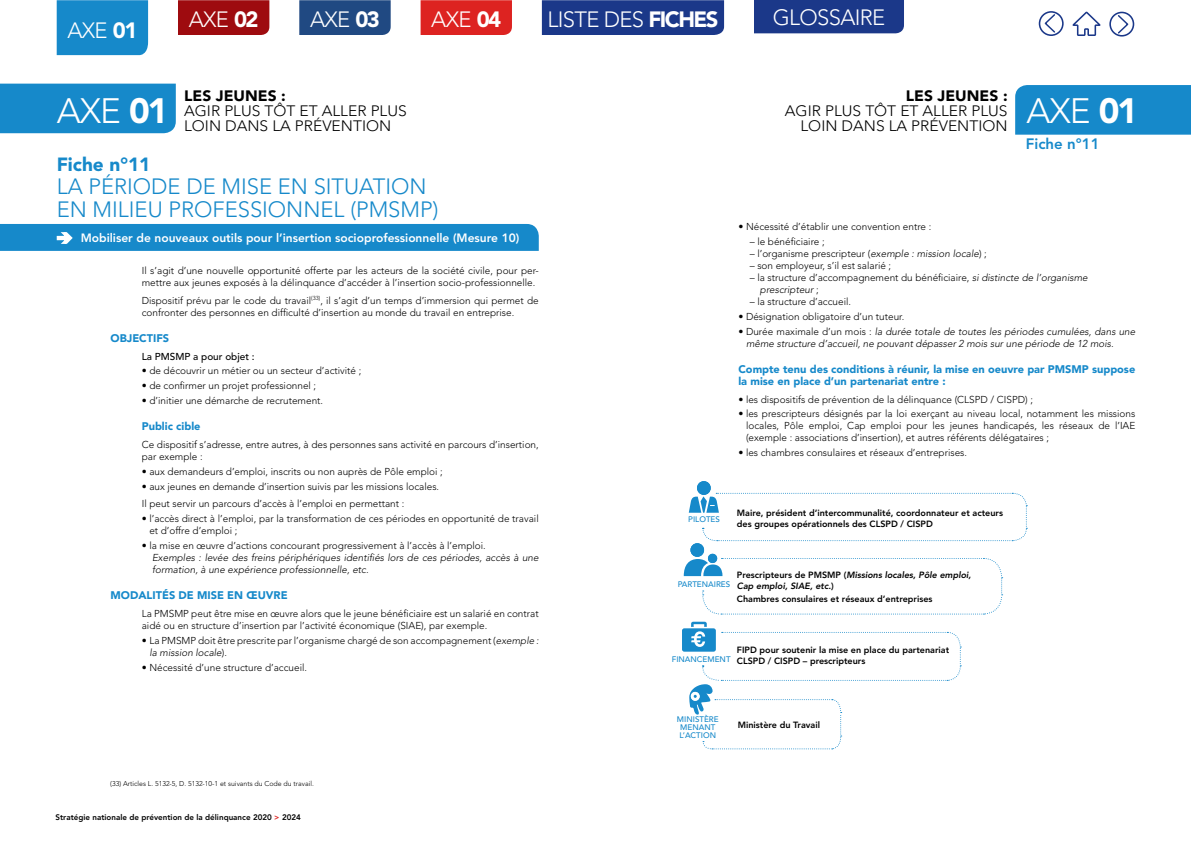
<style>
.page{position:relative;width:1191px;height:842px;background:#fff}
.page>*{position:absolute;margin:0;border:0;box-sizing:border-box;transform-origin:0 0}
.t1{font:300 35px "Avenir";letter-spacing:-.03em;color:#fff}
.t2{font:300 22px/23px "Avenir";color:#1689ca}
.t3{font:300 22px "Avenir";letter-spacing:-.03em;color:#fff}
.t4{font:900 19px "Avenir";color:#1689ca}
.t5{font:300 15px/15px "Avenir";color:#000;text-align:right;scale:1.04 1}
.t6{font:900 15px "Avenir";color:#000;scale:1.04 1}
.t7{font:800 15px "Avenir";color:#1689ca}
.t8{font:800 12px "Avenir";color:#fff}
.t9{font:900 11px/12px "Avenir";color:#1689ca}
.t10{font:300 10px/12px "Avenir";color:#000}
.t11{font:italic 300 10px/12px "Avenir";color:#000}
.t12{font:500 10px "Avenir";color:#000}
.t13{font:800 9px/11px "Avenir";color:#000}
.t14{font:italic 800 9px/11px "Avenir";color:#000}
.t15{font:800 8px "Avenir";color:#000}
.t16{font:500 8px/8px "Avenir";color:#1689ca;text-align:center}
.t17{font:300 7px "Avenir";color:#000}
.s1{font-weight:900}
.s2{font-style:italic}
.s3{color:#dd2321}
.s4{font-style:normal}
</style>
<div class="page">
<div style="left:1015px;top:85px;width:176px;height:50px;background:#1689ca"></div>
<div style="left:0;top:84px;width:176px;height:49px;background:#1689ca"></div>
<div style="left:690px;top:543px;width:14px;height:14px;background:#1689ca;border-radius:7px"></div>
<svg style="left:684px;top:554px;width:318px;height:61px"></svg>
<div style="left:708px;top:554px;width:9px;height:9px;background:#1689ca;border-radius:5px"></div>
<div style="left:697px;top:481px;width:13px;height:14px;background:#1689ca;border-radius:7px"></div>
<svg style="left:689px;top:492px;width:338px;height:50px"></svg>
<svg style="left:682px;top:622px;width:279px;height:128px"></svg>
<div style="left:0;top:224px;width:539px;height:27px;background:#1689ca"></div>
<div style="left:1038px;top:11px;width:25px;height:25px;border:2px solid #1b3889;border-radius:50%"></div>
<svg style="left:1043px;top:13px;width:13px;height:21px"></svg>
<svg style="left:1072px;top:12px;width:28px;height:24px"></svg>
<div style="left:1109px;top:12px;width:25px;height:25px;border:2px solid #1b3889;border-radius:50%"></div>
<svg style="left:1116px;top:14px;width:13px;height:21px"></svg>
<div style="left:57px;top:0;width:91px;height:55px;background:#1689ca"></div>
<div style="left:178px;top:0;width:91px;height:35px;background:#9e0b0f"></div>
<div style="left:299px;top:0;width:92px;height:35px;background:#204982"></div>
<div style="left:420px;top:0;width:92px;height:35px;background:#dd2321"></div>
<div style="left:542px;top:0;width:182px;height:35px;background:#1b3889"></div>
<div style="left:754px;top:0;width:150px;height:33px;background:#1b3889"></div>
<h2 class="t3" style="left:67px;top:17px;width:71px">Axe <span class="s1">01</span></h2>
<h1 class="t1" style="left:57px;top:91px;width:113px">Axe <span class="s1">01</span></h1>
<h2 class="t3" style="left:189px;top:6px;width:71px">Axe <span class="s1">02</span></h2>
<h2 class="t3" style="left:310px;top:6px;width:71px">Axe <span class="s1">03</span></h2>
<h2 class="t3" style="left:431px;top:6px;width:71px">Axe <span class="s1">04</span></h2>
<h2 class="t3" style="left:547px;top:6px;width:173px">LI STE DE S <span class="s1">FICHES</span></h2>
<h2 class="t3" style="left:772px;top:5px;width:114px">glossaire</h2>
<h3 class="t6" style="left:184px;top:86px;width:99px">Les jeunes :</h3>
<h3 class="t5" style="left:184px;top:103px;width:216px">agir plus tôt et aller plus</h3>
<h3 class="t5" style="left:184px;top:118px;width:201px">loin dans la prévention</h3>
<h3 class="t6" style="left:906px;top:86px;width:99px">Les jeunes :</h3>
<h3 class="t5" style="left:785px;top:103px;width:216px">agir plus tôt et aller plus loin dans la prévention</h3>
<h1 class="t1" style="left:1026px;top:91px;width:113px">Axe <span class="s1">01</span></h1>
<h3 class="t7" style="left:1025px;top:135px;width:75px">Fiche n°11</h3>
<h3 class="t4" style="left:57px;top:153px;width:95px">Fiche n°11</h3>
<h2 class="t2" style="left:57px;top:175px;width:383px">La période de mise en situation en milieu professionnel (PMSMP)</h2>
<p class="t8" style="left:81px;top:231px;width:440px">Mobiliser de nouveaux outils pour l’insertion socioprofessionnelle (Mesure 10)</p>
<p class="t10" style="left:142px;top:265px;width:398px">I l s’agit d’une nouvelle opportunité offerte par les acteurs de la société civile, pour per&shy;mettre aux jeunes exposés à la délinquance d’accéder à l’insertion socio-professionnelle.</p>
<p class="t10" style="left:142px;top:294px;width:398px">Dispositif prévu par le code du travail<sup>(33)</sup>, il s’agit d’un temps d’immersion qui permet de confronter des personnes en difficulté d’insertion au monde du travail en entreprise.</p>
<p class="t9" style="left:111px;top:332px;width:53px">Objectifs</p>
<p class="t12" style="left:142px;top:350px;width:114px">La PMSMP a pour objet :</p>
<p class="t10" style="left:142px;top:365px;width:221px">• de découvrir un métier ou un secteur d’activité ;</p>
<p class="t10" style="left:142px;top:380px;width:176px">• de confirmer un projet professionnel ;</p>
<p class="t10" style="left:142px;top:395px;width:183px">• d’initier une démarche de recrutement.</p>
<p class="t9" style="left:142px;top:420px;width:60px">Public cible</p>
<p class="t10" style="left:142px;top:438px;width:398px">Ce dispositif s’adresse, entre autres, à des personnes sans activité en parcours d’insertion, par exemple :</p>
<p class="t10" style="left:142px;top:465px;width:302px">• aux demandeurs d’emploi, inscrits ou non auprès de Pôle emploi ;</p>
<p class="t10" style="left:142px;top:477px;width:299px;line-height:17.7px">• aux jeunes en demande d’insertion suivis par les missions locales.<br>I l peut servir un parcours d’accès à l’emploi en permettant :</p>
<p class="t10" style="left:149px;top:513px;width:391px;text-indent:-8px">• l’accès direct à l’emploi, par la transformation de ces périodes en opportunité de travail et d’offre d’emploi ;</p>
<p class="t10" style="left:142px;top:539px;width:345px">• la mise en œuvre d’actions concourant progressivement à l’accès à l’emploi.</p>
<p class="t11" style="left:152px;top:551px;width:388px">Exemples : levée des freins périphériques identifiés lors de ces périodes, accès à une formation, à une expérience professionnelle, etc.</p>
<p class="t9" style="left:111px;top:589px;width:9px">MODALITÉ</p>
<p class="t9" style="left:169px;top:589px;width:97px">S DE MISEEN ŒUVRE</p>
<p class="t10" style="left:142px;top:607px;width:398px">La PMSMP peut être mise en œuvre alors que le jeune bénéficiaire est un salarié en contrat aidé ou en structure d’insertion par l’activité économique (SIAE), par exemple.</p>
<p class="t10" style="left:149px;top:634px;width:391px;text-indent:-8px">• La PMSMP doit être prescrite par l’organisme chargé de son accompagnement (<span class="s2">exemple : la mission locale</span>).</p>
<p class="t10" style="left:142px;top:661px;width:167px">• Nécessité d’une structure d’accueil.</p>
<p class="t17" style="left:110px;top:779px;width:205px">(33) Articles L. 5132-5, D. 5132-10-1 et suivants du Code du travail.</p>
<p class="t15" style="left:56px;top:812px;width:247px">Stratégie nationale de prévention de la délinquance 2020 <span class="s3">&gt;</span> 2024</p>
<p class="t10" style="left:738px;top:221px;width:194px">• Nécessité d’établir une convention entre :</p>
<p class="t10" style="left:749px;top:235px;width:76px">– le bénéficiaire ;</p>
<p class="t10" style="left:749px;top:247px;width:238px">– l’organisme prescripteur (<span class="s2">exemple : mission locale</span>) ;</p>
<p class="t10" style="left:749px;top:259px;width:143px">– son employeur, s’il est salarié ;</p>
<p class="t10" style="left:760px;top:271px;width:329px;text-indent:-10px">– la structure d’accompagnement du bénéficiaire, <span class="s2">si distincte de l’organisme prescripteur</span> ;</p>
<p class="t10" style="left:749px;top:295px;width:103px">– la structure d’accueil.</p>
<p class="t10" style="left:738px;top:310px;width:167px">• Désignation obligatoire d’un tuteur.</p>
<p class="t11" style="left:746px;top:325px;width:391px;text-indent:-8px"><span class="s4">• Durée maximale d’un mois :</span> la durée totale de toutes les périodes cumulées, dans une même structure d’accueil, ne pouvant dépasser 2 mois sur une période de 12 mois.</p>
<p class="t9" style="left:738px;top:363px;width:398px">Compte tenu des conditions à réunir, la mise en oeuvre par PMSMP suppose la mise en place d’un partenariat entre :</p>
<p class="t10" style="left:738px;top:393px;width:296px">• les dispositifs de prévention de la délinquance (CLSPD / CISPD) ;</p>
<p class="t10" style="left:746px;top:408px;width:391px;text-indent:-8px">• les prescripteurs désignés par la loi exerçant au niveau local, notamment les missions locales, Pôle emploi, Cap emploi pour les jeunes handicapés, les réseaux de l’IAE (exemple : associations d’insertion), et autres référents délégataires ;</p>
<p class="t10" style="left:738px;top:447px;width:230px">• les chambres consulaires et réseaux d’entreprises.</p>
<p class="t16" style="left:688px;top:516px;width:33px">PILOTES</p>
<p class="t13" style="left:737px;top:508px;width:268px">Maire, président d’intercommunalité, coordonnateur et acteurs des groupes opérationnels des CLSPD</p>
<p class="t13" style="left:900px;top:519px;width:13px">/ CISPD</p>
<p class="t16" style="left:678px;top:580px;width:54px">PARTENAIRES</p>
<p class="t14" style="left:737px;top:570px;width:236px"><span class="s4">Prescripteurs de PMSMP (</span>Missions locales, Pôle emploi,<br>Cap emploi, SIAE, etc.<span class="s4">)</span></p>
<p class="t13" style="left:737px;top:593px;width:197px">Chambres consulaires et réseaux d’entreprises</p>
<p class="t13" style="left:737px;top:645px;width:11px">FIPD</p>
<p class="t13" style="left:759px;top:645px;width:191px">pour soutenir la mise en place du partenariat</p>
<p class="t13" style="left:737px;top:656px;width:6px">CLSPD</p>
<p class="t13" style="left:768px;top:656px;width:13px">/ CISPD</p>
<p class="t13" style="left:803px;top:656px;width:64px">– prescripteurs</p>
<p class="t16" style="left:672px;top:655px;width:60px">FINANCEMENT</p>
<p class="t16" style="left:677px;top:715px;width:43px">MINISTèRE<br>MENANT<br>L’ACTION</p>
<p class="t13" style="left:738px;top:719px;width:84px">Ministère du Travail</p>
</div>
